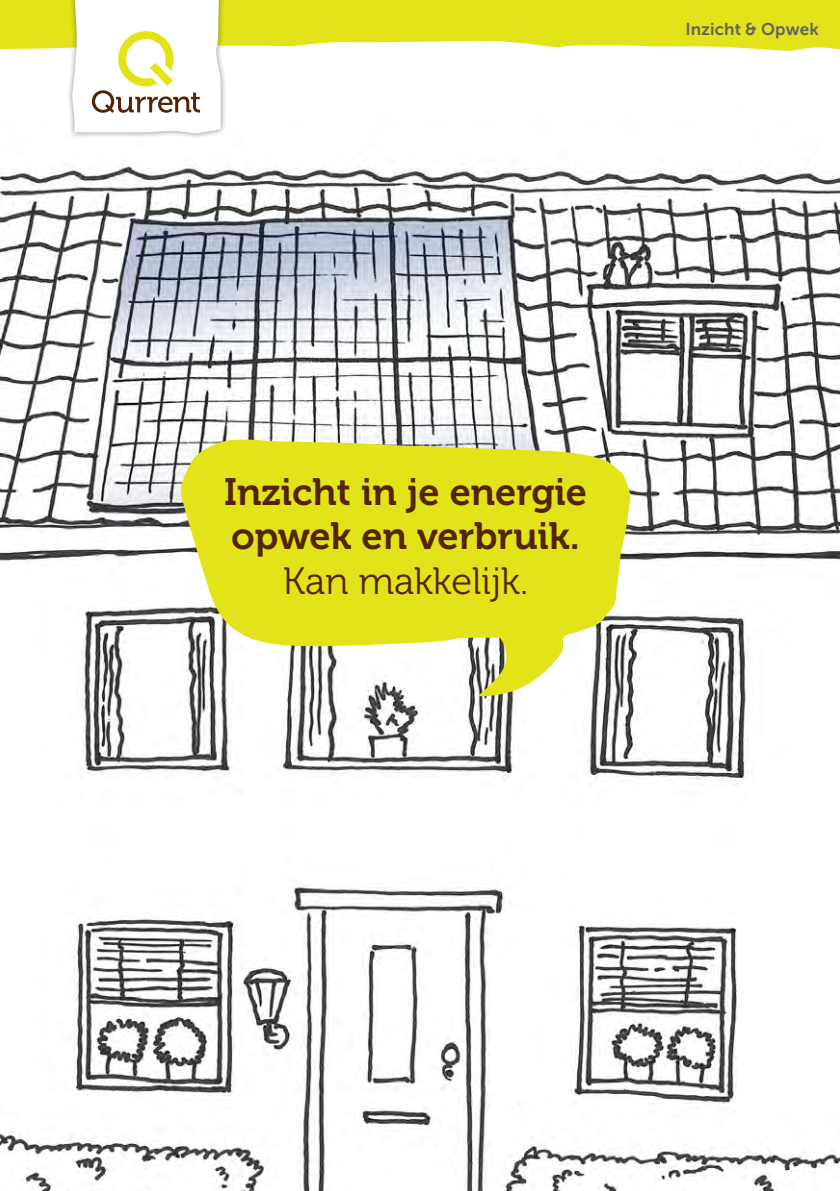
<style>
.page{position:relative;width:840px;height:1191px;background:#fff}
.page>*{position:absolute;margin:0;border:0;box-sizing:border-box;transform-origin:0 0}
.t1{font:38px "Museo 700";color:#542300}
.t2{font:38px "Museo 300";color:#542300}
._3_Subkop-Museo700_b{font:17px "Museo Sans 700";letter-spacing:.005em;color:#636366}
</style>
<div class="page">
<img style="left:0;top:164px;width:839px;height:1027px">
<svg style="left:178px;top:439px;width:452px;height:259px;fill:#e2e318"></svg>
<svg style="left:0;top:0;width:839px;height:51px;background:#e5e631"></svg>
<div style="left:66px;top:0;width:161px;height:139px;background:#231f20;opacity:.5"></div>
<svg style="left:72px;top:0;width:149px;height:133px"></svg>
<p class="_3_Subkop-Museo700_b" style="left:685px;top:19px;width:135px">Inzicht &amp; Opwek</p>
<p class="t1" style="left:224px;top:470px;width:364px">Inzicht in je energie</p>
<p class="t1" style="left:231px;top:515px;width:350px">opwek en verbruik.</p>
<p class="t2" style="left:283px;top:560px;width:247px">Kan makkelijk.</p>
</div>
